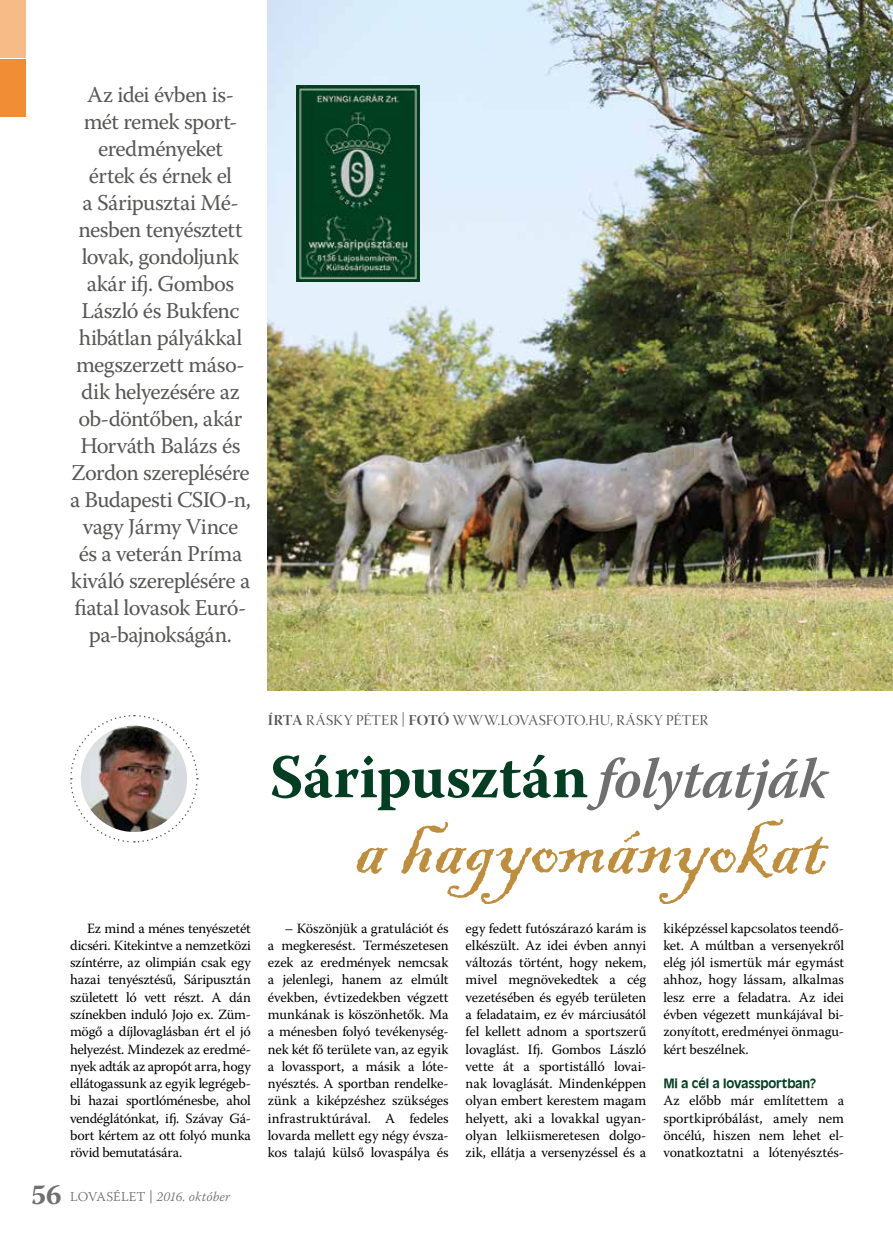
<style>
.page{position:relative;width:893px;height:1234px;background:#fff}
.page>*{position:absolute;margin:0;border:0;box-sizing:border-box;transform-origin:0 0}
.t1{font:88.5px "Blackadder ITC";letter-spacing:-.015em;color:#bf8e3d}
.t2{font:700 61.5px "Warnock Pro";color:#043e22}
.t3{font:22.5px/27px "Warnock Pro";letter-spacing:-.025em;color:#575756;text-align:center}
.t4{font:15px "Warnock Pro Disp";letter-spacing:.015em;color:#575756}
.t5{font:14.1px/17.2px "Warnock Pro";letter-spacing:-.01em;color:#000;text-align:justify}
.t6{font:italic 300 13.35px "Warnock Pro";letter-spacing:.015em;color:#706f6f}
.t7{font:12.6px "Incised 901 PFL Bold";letter-spacing:-.015em;color:#043e22}
.s1{font-family:"Warnock Pro Bold Disp"}
.s2{font-weight:600;font-style:italic;font-size:57px;color:#706f6f}
.s3{font-weight:700;font-style:normal;font-size:28.5px}
.s4{font-style:normal;font-size:13.5px}
.s5{font-weight:400;font-style:normal;font-size:13.5px}
</style>
<div class="page">
<img style="left:268px;top:0;width:625px;height:690px">
<svg style="left:70px;top:715px;width:128px;height:128px"></svg>
<img style="left:81px;top:725px;width:106px;height:106px;border-radius:53px">
<div style="left:0;top:60px;width:26px;height:57px;background:#f18e35"></div>
<div style="left:0;top:0;width:26px;height:57px;background:#f6bb86"></div>
<img style="left:297px;top:85px;width:123px;height:196px">
<p class="t3" style="left:70px;top:80px;width:182px">Az idei évben is&shy;mét remek sport&shy;eredményeket<br>értek és érnek el<br>a Sáripusztai Mé&shy;nesben tenyésztett lovak, gondoljunk akár ifj. Gombos<br>László és Bukfenc hibátlan pályákkal megszerzett máso&shy;dik helyezésére az ob-döntőben, akár<br>Horváth Balázs és<br>Zordon szereplésére a Budapesti CSIO-n, vagy Jármy Vince<br>és a veterán Príma kiváló szereplésére a fiatal lovasok Euró&shy;pa-bajnokságán.</p>
<p class="t4" style="left:268px;top:711px;width:442px"><span class="s1">ÍRTA</span> RÁSKY PÉTER | <span class="s1">FOTÓ</span> WWW.LOVASFOTO.HU, RÁSKY PÉTER</p>
<h2 class="t2" style="left:270px;top:739px;width:559px">Sáripusztán <span class="s2">folytatják</span></h2>
<h1 class="t1" style="left:354px;top:792px;width:475px">a hagyományokat</h1>
<p class="t5" style="left:70px;top:918px;width:182px;text-indent:17px">Ez mind a ménes tenyészetét dicséri. Kitekintve a nemzetközi színtérre, az olimpián csak egy hazai tenyésztésű, Sáripusztán született ló vett részt. A dán színekben induló Jojo ex. Züm&shy;mögő a díjlovaglásban ért el jó helyezést. Mindezek az eredmé&shy;nyek adták az apropót arra, hogy ellátogassunk az egyik legrégeb&shy;bi hazai sportlóménesbe, ahol vendéglátónkat, ifj. Szávay Gá&shy;bort kértem az ott folyó munka rövid bemutatására.</p>
<p class="t5" style="left:268px;top:918px;width:182px;text-indent:17px">– Köszönjük a gratulációt és a megkeresést. Természetesen ezek az eredmények nemcsak a jelenlegi, hanem az elmúlt években, évtizedekben végzett munkának is köszönhetők. Ma a ménesben folyó tevékenység&shy;nek két fő területe van, az egyik a lovassport, a másik a lóte&shy;nyésztés. A sportban rendelke&shy;zünk a kiképzéshez szükséges infrastruktúrával. A fedeles lovarda mellett egy négy évsza&shy;kos talajú külső lovaspálya és</p>
<p class="t5" style="left:466px;top:918px;width:182px">egy fedett futószárazó karám is elkészült. Az idei évben annyi változás történt, hogy nekem, mivel megnövekedtek a cég vezetésében és egyéb területen a feladataim, ez év márciusától fel kellett adnom a sportszerű lovaglást. Ifj. Gombos László vette át a sportistálló lovai&shy;nak lovaglását. Mindenképpen olyan embert kerestem magam helyett, aki a lovakkal ugyan&shy;olyan lelkiismeretesen dolgo&shy;zik, ellátja a versenyzéssel és a</p>
<p class="t5" style="left:663px;top:918px;width:182px">kiképzéssel kapcsolatos teendő&shy;ket. A múltban a versenyekről elég jól ismertük már egymást ahhoz, hogy lássam, alkalmas lesz erre a feladatra. Az idei évben végezett munkájával bi&shy;zonyított, eredményei önmagu&shy;kért beszélnek.</p>
<p class="t7" style="left:663px;top:1075px;width:155px">Mi a cél a lovassportban?</p>
<p class="t5" style="left:663px;top:1091px;width:182px">Az előbb már említettem a sportkipróbálást, amely nem öncélú, hiszen nem lehet el&shy;vonatkoztatni a lótenyésztés-</p>
<p class="t6" style="left:31px;top:1187px;width:201px"><span class="s3">56</span> <span class="s4">LOVASÉLET</span> <span class="s5">|</span> 2016. október</p>
</div>
